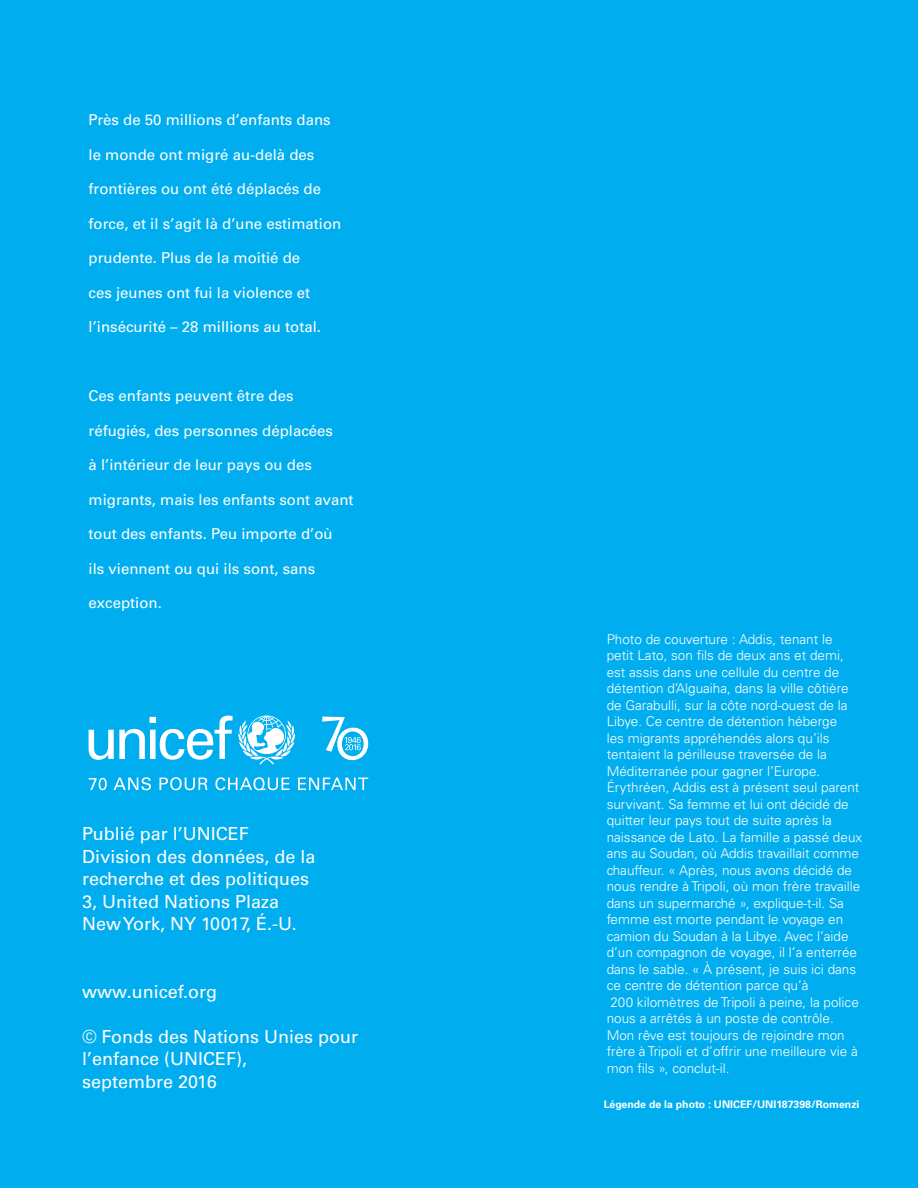
<style>
.page{position:relative;width:918px;height:1188px;background:#00aeef}
.page>*{position:absolute;margin:0;border:0;box-sizing:border-box;transform-origin:0 0}
.t1{font:18px/22.5px "Univers LT Std";color:#fff}
.t2{font:15px "Univers LT Std";color:#fff}
.t3{font:300 13.5px/16.5px "Univers LT Std";color:#fff}
.t4{font:700 10.5px "Univers LT Std";color:#fff}
</style>
<div class="page">
<svg style="left:89px;top:715px;width:206px;height:50px"></svg>
<svg style="left:89px;top:778px;width:18px;height:12px"></svg>
<svg style="left:114px;top:777px;width:37px;height:13px"></svg>
<svg style="left:160px;top:777px;width:48px;height:13px"></svg>
<svg style="left:215px;top:777px;width:74px;height:13px"></svg>
<svg style="left:298px;top:778px;width:70px;height:12px"></svg>
<svg style="left:322px;top:717px;width:46px;height:43px"></svg>
<p class="t2" style="left:89px;top:111px;width:244px">Près de 50 millions d’enfants dans</p>
<p class="t2" style="left:89px;top:146px;width:227px">le monde ont migré au-delà des</p>
<p class="t2" style="left:89px;top:180px;width:234px">frontières ou ont été déplacés de</p>
<p class="t2" style="left:89px;top:215px;width:254px">force, et il s’agit là d’une estimation</p>
<p class="t2" style="left:89px;top:249px;width:213px">prudente. Plus de la moitié de</p>
<p class="t2" style="left:89px;top:284px;width:223px">ces jeunes ont fui la violence et</p>
<p class="t2" style="left:89px;top:318px;width:234px">l’insécurité – 28 millions au total.</p>
<p class="t2" style="left:89px;top:387px;width:207px">Ces enfants peuvent être des</p>
<p class="t2" style="left:89px;top:422px;width:246px">réfugiés, des personnes déplacées</p>
<p class="t2" style="left:89px;top:456px;width:225px">à l’intérieur de leur pays ou des</p>
<p class="t2" style="left:89px;top:491px;width:267px">migrants, mais les enfants sont avant</p>
<p class="t2" style="left:89px;top:525px;width:246px">tout des enfants. Peu importe d’où</p>
<p class="t2" style="left:89px;top:560px;width:228px">ils viennent ou qui ils sont, sans</p>
<p class="t2" style="left:89px;top:594px;width:75px">exception.</p>
<h1 class="t1" style="left:82px;top:823px;width:235px">Publié par l’UNICEF<br>Division des données, de la recherche et des politiques<br>3, United Nations Plaza<br>New York, NY 10017, É.-U.</h1>
<h1 class="t1" style="left:82px;top:980px;width:137px">www.unicef.org</h1>
<h1 class="t1" style="left:82px;top:1025px;width:278px">© Fonds des Nations Unies pour l’enfance (UNICEF),<br>septembre 2016</h1>
<p class="t3" style="left:607px;top:631px;width:257px">Photo de couverture : Addis, tenant le petit Lato, son fils de deux ans et demi, est assis dans une cellule du centre de détention d’Alguaiha, dans la ville côtière de Garabulli, sur la côte nord-ouest de la Libye. Ce centre de détention héberge<br>les migrants appréhendés alors qu’ils tentaient la périlleuse traversée de la Méditerranée pour gagner l’Europe.<br>Érythréen, Addis est à présent seul parent survivant. Sa femme et lui ont décidé de quitter leur pays tout de suite après la naissance de Lato. La famille a passé deux ans au Soudan, où Addis travaillait comme chauffeur. « Après, nous avons décidé de nous rendre à Tripoli, où mon frère travaille dans un supermarché », explique-t-il. Sa femme est morte pendant le voyage en camion du Soudan à la Libye. Avec l’aide d’un compagnon de voyage, il l’a enterrée dans le sable. « À présent, je suis ici dans ce centre de détention parce qu’à<br>200 kilomètres de Tripoli à peine, la police nous a arrêtés à un poste de contrôle.<br>Mon rêve est toujours de rejoindre mon frère à Tripoli et d’offrir une meilleure vie à mon fils », conclut-il.</p>
<p class="t4" style="left:604px;top:1098px;width:257px">Légende de la photo : UNICEF/UNI187398/Romenzi</p>
</div>
